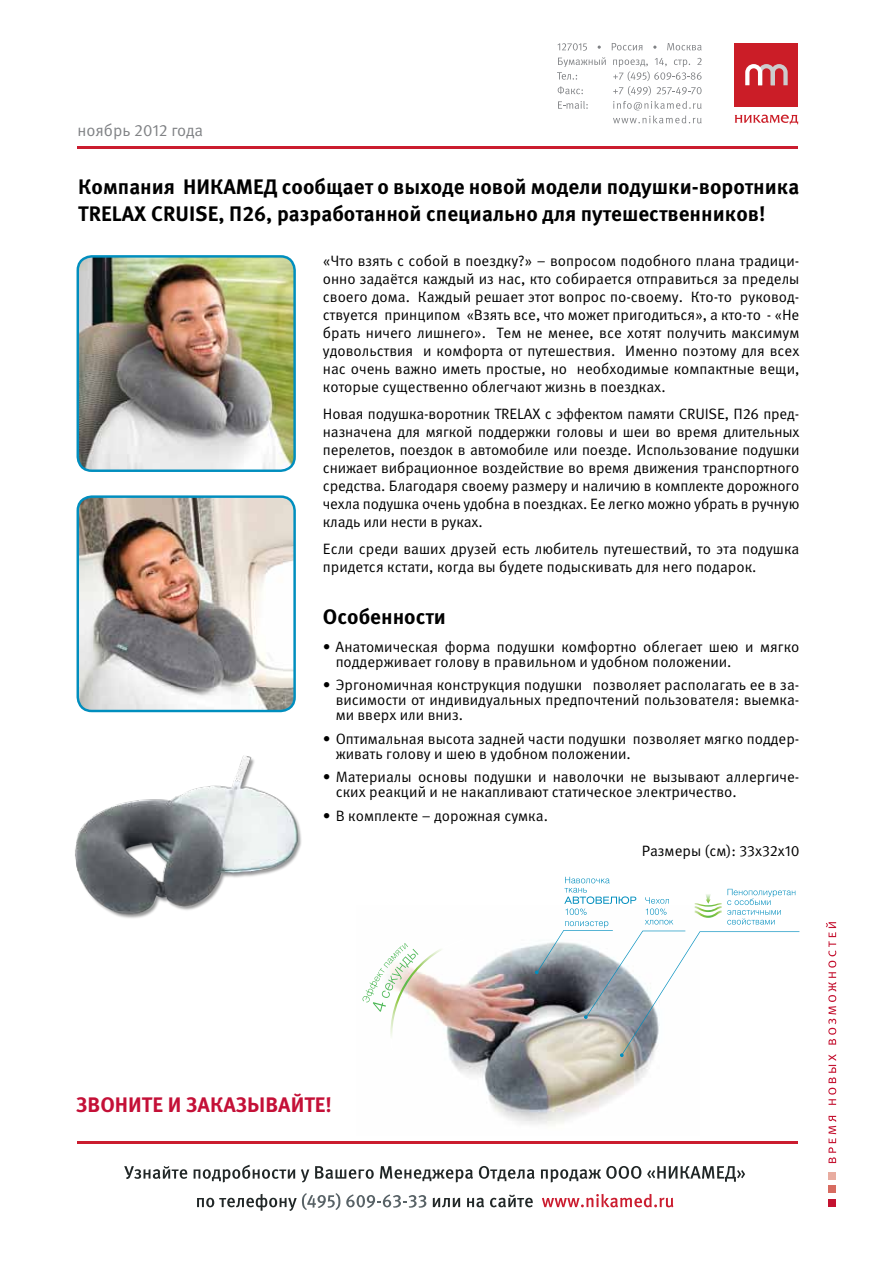
<style>
.page{position:relative;width:893px;height:1263px;background:#fff}
.page>*{position:absolute;margin:0;border:0;box-sizing:border-box;transform-origin:0 0}
.t1{font:700 21px/27px "Meta Pro";color:#000}
.t2{font:700 21px "Meta Pro";color:#c41037}
.t3{font:16.5px "Meta Pro";color:#808285}
.t4{font:15px/18px "Meta Pro";color:#000}
</style>
<div class="page">
<hr style="left:78px;top:147px;width:720px;height:2px;background:#cb1c2f">
<hr style="left:78px;top:1141px;width:720px;height:2px;background:#cb1c2f">
<svg style="left:124px;top:1166px;width:63px;height:13px"></svg>
<svg style="left:194px;top:1165px;width:101px;height:17px"></svg>
<svg style="left:301px;top:1169px;width:8px;height:13px"></svg>
<svg style="left:315px;top:1166px;width:59px;height:13px"></svg>
<svg style="left:380px;top:1166px;width:93px;height:16px"></svg>
<svg style="left:479px;top:1166px;width:56px;height:15px"></svg>
<svg style="left:541px;top:1166px;width:100px;height:16px"></svg>
<svg style="left:647px;top:1166px;width:98px;height:16px"></svg>
<svg style="left:197px;top:1193px;width:143px;height:18px"></svg>
<svg style="left:346px;top:1194px;width:80px;height:14px"></svg>
<svg style="left:433px;top:1198px;width:27px;height:9px"></svg>
<svg style="left:467px;top:1198px;width:17px;height:9px"></svg>
<svg style="left:490px;top:1194px;width:43px;height:13px"></svg>
<svg style="left:542px;top:1194px;width:131px;height:13px"></svg>
<div style="left:735px;top:43px;width:63px;height:63px;background:#cb1d27"></div>
<svg style="left:735px;top:115px;width:63px;height:10px"></svg>
<svg style="left:745px;top:64px;width:43px;height:22px"></svg>
<div style="left:828px;top:1199px;width:8px;height:7px;background:#c41230"></div>
<div style="left:828px;top:1185px;width:8px;height:8px;background:#d76b60"></div>
<div style="left:828px;top:1172px;width:8px;height:8px;background:#e8aca0"></div>
<svg style="left:828px;top:1116px;width:8px;height:47px"></svg>
<svg style="left:828px;top:1054px;width:8px;height:51px"></svg>
<svg style="left:826px;top:922px;width:10px;height:122px"></svg>
<svg style="left:557px;top:43px;width:30px;height:8px"></svg>
<svg style="left:612px;top:43px;width:30px;height:7px"></svg>
<svg style="left:667px;top:43px;width:35px;height:8px"></svg>
<svg style="left:557px;top:57px;width:49px;height:23px"></svg>
<svg style="left:558px;top:86px;width:25px;height:8px"></svg>
<svg style="left:558px;top:101px;width:30px;height:8px"></svg>
<svg style="left:613px;top:58px;width:89px;height:65px"></svg>
<img style="left:449px;top:945px;width:205px;height:180px">
<svg style="left:535px;top:877px;width:264px;height:180px"></svg>
<svg style="left:362px;top:943px;width:103px;height:107px"></svg>
<img style="left:78px;top:256px;width:215px;height:215px">
<div style="left:77px;top:255px;width:219px;height:217px;border:2px solid #008ebe;border-radius:14px"></div>
<img style="left:78px;top:498px;width:217px;height:213px">
<div style="left:77px;top:495px;width:219px;height:217px;border:2px solid #008ebe;border-radius:14px"></div>
<img style="left:75px;top:755px;width:227px;height:163px">
<p class="t3" style="left:77px;top:120px;width:127px">ноябрь 2012 года</p>
<h1 class="t1" style="left:78px;top:174px;width:723px">Компания НИКАМЕД сообщает о выходе новой модели подушки-воротника<br>TRELAX CRUISE, П26, разработанной специально для путешественников!</h1>
<p class="t4" style="left:323px;top:253px;width:478px;text-align:justify">«Что взять с собой в поездку?» – вопросом подобного плана традици&shy;онно задаётся каждый из нас, кто собирается отправиться за пределы своего дома. Каждый решает этот вопрос по-своему. Кто-то руковод&shy;ствуется принципом «Взять все, что может пригодиться», а кто-то - «Не брать ничего лишнего». Тем не менее, все хотят получить максимум удовольствия и комфорта от путешествия. Именно поэтому для всех нас очень важно иметь простые, но необходимые компактные вещи, которые существенно облегчают жизнь в поездках.</p>
<p class="t4" style="left:323px;top:405px;width:478px;text-align:justify">Новая подушка-воротник TRELAX с эффектом памяти CRUISE, П26 пред&shy;назначена для мягкой поддержки головы и шеи во время длительных перелетов, поездок в автомобиле или поезде. Использование подушки снижает вибрационное воздействие во время движения транспортного средства. Благодаря своему размеру и наличию в комплекте дорожного чехла подушка очень удобна в поездках. Ее легко можно убрать в ручную кладь или нести в руках.</p>
<p class="t4" style="left:323px;top:540px;width:478px">Если среди ваших друзей есть любитель путешествий, то эта подушка придется кстати, когда вы будете подыскивать для него подарок.</p>
<h1 class="t1" style="left:323px;top:604px;width:125px">Особенности</h1>
<p class="t4" style="left:336px;top:639px;width:465px;line-height:15px;text-indent:-13px">• Анатомическая форма подушки комфортно облегает шею и мягко поддерживает голову в правильном и удобном положении.</p>
<p class="t4" style="left:336px;top:678px;width:465px;line-height:15px;text-align:justify;text-indent:-13px">• Эргономичная конструкция подушки позволяет располагать ее в за&shy;висимости от индивидуальных предпочтений пользователя: выемка&shy;ми вверх или вниз.</p>
<p class="t4" style="left:336px;top:731px;width:465px;line-height:15px;text-indent:-13px">• Оптимальная высота задней части подушки позволяет мягко поддер&shy;живать голову и шею в удобном положении.</p>
<p class="t4" style="left:336px;top:770px;width:465px;line-height:15px;text-indent:-13px">• Материалы основы подушки и наволочки не вызывают аллергиче&shy;ских реакций и не накапливают статическое электричество.</p>
<p class="t4" style="left:323px;top:807px;width:227px">• В комплекте – дорожная сумка.</p>
<p class="t4" style="left:642px;top:842px;width:159px">Размеры (см): 33х32х10</p>
<h1 class="t2" style="left:76px;top:1092px;width:257px">ЗВОНИТЕ И ЗАКАЗЫВАЙТЕ!</h1>
</div>
